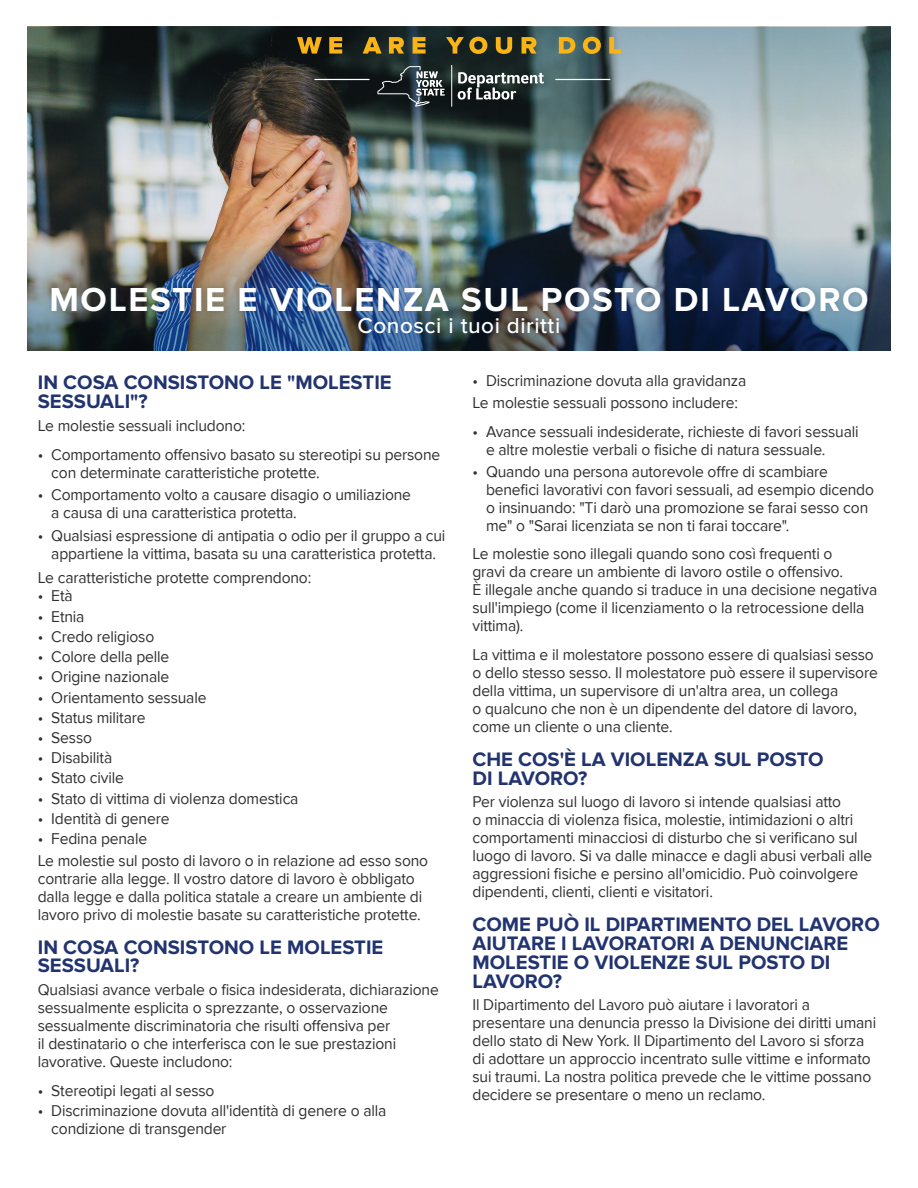
<style>
.page{position:relative;width:918px;height:1188px;background:#fff}
.page>*{position:absolute;margin:0;border:0;box-sizing:border-box;transform-origin:0 0}
.t1{font:700 34.5px "Proxima Nova";letter-spacing:.05em;color:#fff}
.t2{font:500 22.5px "Proxima Nova";letter-spacing:.025em;color:#fff}
.t3{font:700 20.25px/18.9px "Proxima Nova";color:#22346f}
.t4{font:16.2px/18px "Proxima Nova";letter-spacing:-.01em;color:#312f30}
</style>
<div class="page">
<img style="left:27px;top:162px;width:864px;height:73px">
<img style="left:27px;top:27px;width:864px;height:135px">
<img style="left:27px;top:235px;width:864px;height:116px">
<div style="left:46px;top:282px;width:828px;height:58px;background:#002953;opacity:.2"></div>
<hr style="left:555px;top:79px;width:55px;height:1px;background:#fff">
<hr style="left:314px;top:79px;width:56px;height:1px;background:#fff">
<svg style="left:297px;top:37px;width:25px;height:17px"></svg>
<svg style="left:329px;top:37px;width:13px;height:17px"></svg>
<svg style="left:363px;top:37px;width:19px;height:17px"></svg>
<svg style="left:389px;top:37px;width:15px;height:17px"></svg>
<svg style="left:413px;top:37px;width:13px;height:17px"></svg>
<svg style="left:446px;top:37px;width:41px;height:17px"></svg>
<svg style="left:496px;top:37px;width:16px;height:17px"></svg>
<svg style="left:522px;top:37px;width:15px;height:17px"></svg>
<svg style="left:559px;top:37px;width:16px;height:17px"></svg>
<svg style="left:583px;top:37px;width:18px;height:17px"></svg>
<svg style="left:609px;top:37px;width:12px;height:17px"></svg>
<svg style="left:458px;top:72px;width:86px;height:28px"></svg>
<hr style="left:451px;top:65px;width:1px;height:42px;background:#fff">
<svg style="left:377px;top:66px;width:68px;height:41px;background:#3b4446"></svg>
<h1 class="t1" style="left:49px;top:280px;width:821px">MOLESTIE E VIOLENZA SUL POSTO DI LAVORO</h1>
<h2 class="t2" style="left:358px;top:313px;width:204px">Conosci i tuoi diritti</h2>
<p class="t3" style="left:38px;top:374px;width:355px">IN COSA CONSISTONO LE "MOLESTIE<br>SESSUALI"?</p>
<p class="t4" style="left:38px;top:417px;width:209px">Le molestie sessuali includono:</p>
<p class="t4" style="left:51px;top:445px;width:391px;text-indent:-13px">• Comportamento offensivo basato su stereotipi su persone con determinate caratteristiche protette.</p>
<p class="t4" style="left:51px;top:486px;width:361px;text-indent:-13px">• Comportamento volto a causare disagio o umiliazione a causa di una caratteristica protetta.</p>
<p class="t4" style="left:38px;top:527px;width:409px;text-align:center">• Qualsiasi espressione di antipatia o odio per il gruppo a cui appartiene la vittima, basata su una caratteristica protetta.</p>
<p class="t4" style="left:38px;top:569px;width:275px">Le caratteristiche protette comprendono:</p>
<p class="t4" style="left:38px;top:587px;width:36px">• Età</p>
<p class="t4" style="left:38px;top:608px;width:48px">• Etnia</p>
<p class="t4" style="left:38px;top:628px;width:118px">• Credo religioso</p>
<p class="t4" style="left:38px;top:648px;width:133px">• Colore della pelle</p>
<p class="t4" style="left:38px;top:668px;width:133px">• Origine nazionale</p>
<p class="t4" style="left:38px;top:688px;width:170px">• Orientamento sessuale</p>
<p class="t4" style="left:38px;top:709px;width:109px">• Status militare</p>
<p class="t4" style="left:38px;top:729px;width:56px">• Sesso</p>
<p class="t4" style="left:38px;top:749px;width:76px">• Disabilità</p>
<p class="t4" style="left:38px;top:769px;width:88px">• Stato civile</p>
<p class="t4" style="left:38px;top:789px;width:262px">• Stato di vittima di violenza domestica</p>
<p class="t4" style="left:38px;top:810px;width:133px">• Identità di genere</p>
<p class="t4" style="left:38px;top:828px;width:392px;line-height:21.5px">• Fedina penale<br>Le molestie sul posto di lavoro o in relazione ad esso sono</p>
<p class="t4" style="left:38px;top:869px;width:386px">contrarie alla legge. Il vostro datore di lavoro è obbligato dalla legge e dalla politica statale a creare un ambiente di lavoro privo di molestie basate su caratteristiche protette.</p>
<p class="t3" style="left:38px;top:938px;width:347px">IN COSA CONSISTONO LE MOLESTIE<br>SESSUALI?</p>
<p class="t4" style="left:38px;top:981px;width:403px">Qualsiasi avance verbale o fisica indesiderata, dichiarazione sessualmente esplicita o sprezzante, o osservazione sessualmente discriminatoria che risulti offensiva per<br>il destinatario o che interferisca con le sue prestazioni lavorative. Queste includono:</p>
<p class="t4" style="left:38px;top:1081px;width:178px">• Stereotipi legati al sesso</p>
<p class="t4" style="left:51px;top:1102px;width:337px;text-indent:-13px">• Discriminazione dovuta all'identità di genere o alla condizione di transgender</p>
<p class="t4" style="left:473px;top:370px;width:275px;line-height:21.8px">• Discriminazione dovuta alla gravidanza<br>Le molestie sessuali possono includere:</p>
<p class="t4" style="left:486px;top:423px;width:374px;text-indent:-13px">• Avance sessuali indesiderate, richieste di favori sessuali e altre molestie verbali o fisiche di natura sessuale.</p>
<p class="t4" style="left:486px;top:462px;width:390px;text-indent:-13px">• Quando una persona autorevole offre di scambiare benefici lavorativi con favori sessuali, ad esempio dicendo o insinuando: "Ti darò una promozione se farai sesso con me" o "Sarai licenziata se non ti farai toccare".</p>
<p class="t4" style="left:473px;top:545px;width:406px">Le molestie sono illegali quando sono così frequenti o<br>gravi da creare un ambiente di lavoro ostile o offensivo.<br>È illegale anche quando si traduce in una decisione negativa sull'impiego (come il licenziamento o la retrocessione della vittima).</p>
<p class="t4" style="left:473px;top:646px;width:407px">La vittima e il molestatore possono essere di qualsiasi sesso o dello stesso sesso. Il molestatore può essere il supervisore della vittima, un supervisore di un'altra area, un collega<br>o qualcuno che non è un dipendente del datore di lavoro, come un cliente o una cliente.</p>
<p class="t3" style="left:472px;top:750px;width:353px">CHE COS'È LA VIOLENZA SUL POSTO<br>DI LAVORO?</p>
<p class="t4" style="left:472px;top:793px;width:401px">Per violenza sul luogo di lavoro si intende qualsiasi atto<br>o minaccia di violenza fisica, molestie, intimidazioni o altri comportamenti minacciosi di disturbo che si verificano sul luogo di lavoro. Si va dalle minacce e dagli abusi verbali alle aggressioni fisiche e persino all'omicidio. Può coinvolgere dipendenti, clienti, clienti e visitatori.</p>
<p class="t3" style="left:472px;top:916px;width:409px">COME PUÒ IL DIPARTIMENTO DEL LAVORO<br>AIUTARE I LAVORATORI A DENUNCIARE<br>MOLESTIE O VIOLENZE SUL POSTO DI<br>LAVORO?</p>
<p class="t4" style="left:472px;top:996px;width:405px">Il Dipartimento del Lavoro può aiutare i lavoratori a presentare una denuncia presso la Divisione dei diritti umani dello stato di New York. Il Dipartimento del Lavoro si sforza di adottare un approccio incentrato sulle vittime e informato sui traumi. La nostra politica prevede che le vittime possano decidere se presentare o meno un reclamo.</p>
</div>
